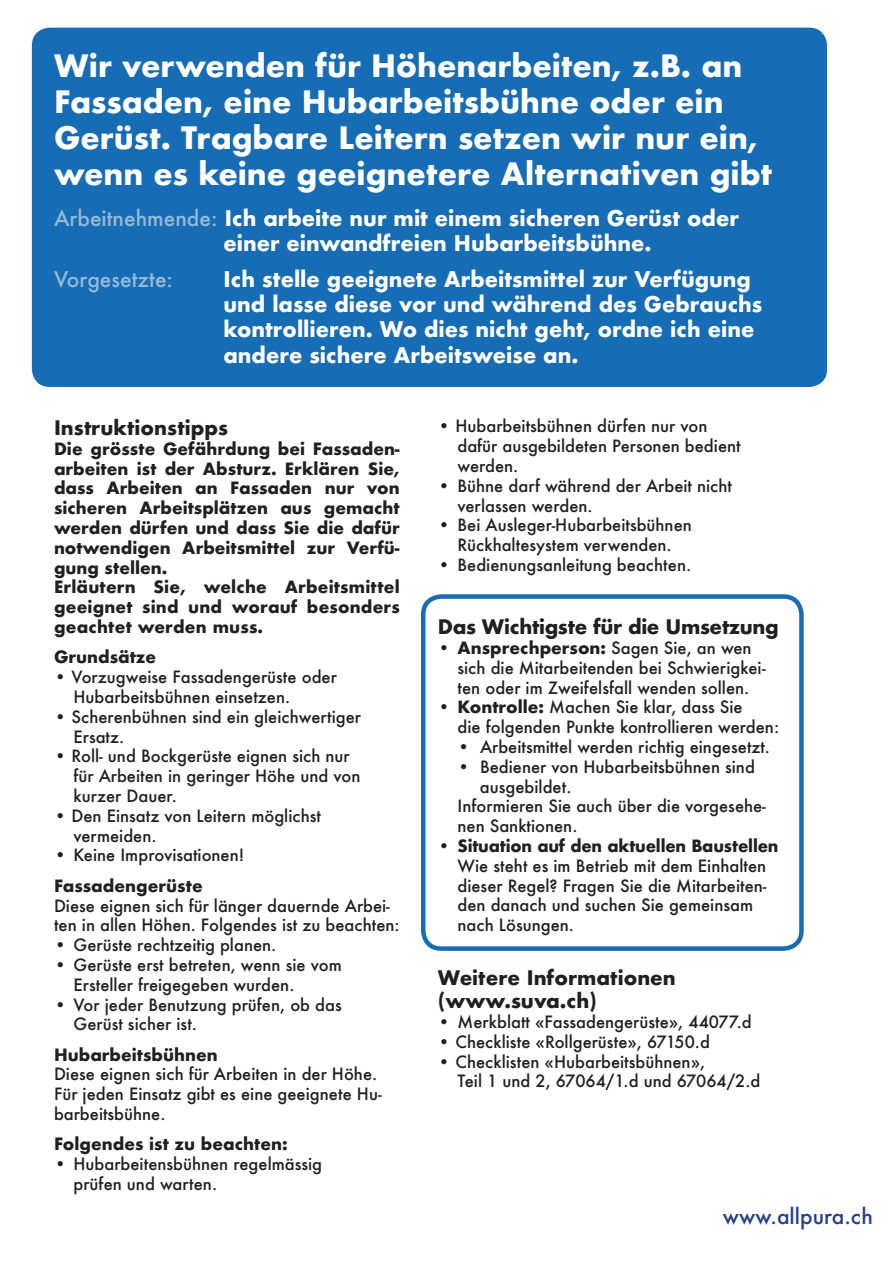
<style>
.page{position:relative;width:893px;height:1263px;background:#fff}
.page>*{position:absolute;margin:0;border:0;box-sizing:border-box;transform-origin:0 0}
.t1{font:700 30px/36px "Futura";color:#fff}
.t2{font:700 21px/25.2px "Futura";color:#fff}
.t3{font:500 21px "Futura";color:#253f8e}
.t4{font:500 21px "Futura";color:#96b9d6}
.t5{font:700 19.5px "Futura";color:#231f20}
.t6{font:700 19.5px "Futura";letter-spacing:-.02em;color:#231f20}
.t7{font:500 16.5px/19.8px "Futura";color:#231f20}
.t8{font:700 16.5px/19.8px "Futura";color:#231f20;text-align:justify}
.s1{font-weight:500;color:#96b9d6}
.s2{font-weight:700}
.s3{font-weight:500}
</style>
<div class="page">
<div style="left:32px;top:28px;width:795px;height:359px;background:#176cb6;border-radius:18px"></div>
<div style="left:421px;top:594px;width:383px;height:357px;border:4px solid #176cb6;border-radius:18px"></div>
<p class="t1" style="left:54px;top:47px;width:719px">Wir verwenden für Höhenarbeiten, z.B. an Fassaden, eine Hubarbeitsbühne oder ein Gerüst. Tragbare Leitern setzen wir nur ein, wenn es keine geeignetere Alternativen gibt</p>
<p class="t2" style="left:223px;top:205px;width:517px;text-indent:-169px"><span class="s1">Arbeitnehmende:</span> Ich arbeite nur mit einem sicheren Gerüst oder einer einwandfreien Hubarbeitsbühne.</p>
<p class="t4" style="left:54px;top:265px;width:121px">Vorgesetzte:</p>
<p class="t2" style="left:224px;top:266px;width:529px">Ich stelle geeignete Arbeitsmittel zur Verfügung</p>
<p class="t2" style="left:223px;top:292px;width:540px">und lasse diese vor und während des Gebrauchs kontrollieren. Wo dies nicht geht, ordne ich eine</p>
<p class="t2" style="left:223px;top:342px;width:356px">andere sichere Arbeitsweise an.</p>
<p class="t5" style="left:54px;top:414px;width:176px">Instruktionstipps</p>
<p class="t8" style="left:54px;top:439px;width:347px">Die grösste Gefährdung bei Fassaden&shy;arbeiten ist der Absturz. Erklären Sie, dass Arbeiten an Fassaden nur von sicheren Arbeitsplätzen aus gemacht werden dürfen und dass Sie die dafür notwendigen Arbeitsmittel zur Verfü&shy;gung stellen.</p>
<p class="t8" style="left:54px;top:577px;width:347px">Erläutern Sie, welche Arbeitsmittel geeignet sind und worauf besonders geachtet werden muss.</p>
<p class="t8" style="left:54px;top:647px;width:104px">Grundsätze</p>
<p class="t7" style="left:54px;top:667px;width:284px">• Vorzugweise Fassadengerüste oder</p>
<p class="t7" style="left:74px;top:687px;width:218px">Hubarbeitsbühnen einsetzen.</p>
<p class="t7" style="left:74px;top:706px;width:289px;text-indent:-20px">• Scherenbühnen sind ein gleichwertiger<br>Ersatz.</p>
<p class="t7" style="left:54px;top:746px;width:297px">• Roll- und Bockgerüste eignen sich nur</p>
<p class="t7" style="left:74px;top:766px;width:288px">für Arbeiten in geringer Höhe und von kurzer Dauer.</p>
<p class="t7" style="left:54px;top:805px;width:268px">• Den Einsatz von Leitern möglichst</p>
<p class="t7" style="left:74px;top:825px;width:85px">vermeiden.</p>
<p class="t7" style="left:54px;top:845px;width:192px">• Keine Improvisationen!</p>
<p class="t8" style="left:54px;top:875px;width:150px">Fassadengerüste</p>
<p class="t7" style="left:54px;top:895px;width:347px">Diese eignen sich für länger dauernde Arbei&shy;ten in allen Höhen. Folgendes ist zu beachten:</p>
<p class="t7" style="left:54px;top:935px;width:224px">• Gerüste rechtzeitig planen.</p>
<p class="t7" style="left:54px;top:955px;width:289px">• Gerüste erst betreten, wenn sie vom</p>
<p class="t7" style="left:74px;top:974px;width:222px">Ersteller freigegeben wurden.</p>
<p class="t7" style="left:54px;top:994px;width:289px">• Vor jeder Benutzung prüfen, ob das</p>
<p class="t7" style="left:74px;top:1014px;width:125px">Gerüst sicher ist.</p>
<p class="t8" style="left:54px;top:1044px;width:165px">Hubarbeitsbühnen</p>
<p class="t7" style="left:54px;top:1064px;width:329px">Diese eignen sich für Arbeiten in der Höhe.<br>Für jeden Einsatz gibt es eine geeignete Hu&shy;barbeitsbühne.</p>
<p class="t8" style="left:54px;top:1134px;width:235px">Folgendes ist zu beachten:</p>
<p class="t7" style="left:54px;top:1154px;width:270px">• Hubarbeitensbühnen regelmässig</p>
<p class="t7" style="left:74px;top:1174px;width:145px">prüfen und warten.</p>
<p class="t7" style="left:438px;top:416px;width:271px">• Hubarbeitsbühnen dürfen nur von</p>
<p class="t7" style="left:457px;top:436px;width:285px">dafür ausgebildeten Personen bedient werden.</p>
<p class="t7" style="left:438px;top:476px;width:296px">• Bühne darf während der Arbeit nicht</p>
<p class="t7" style="left:457px;top:495px;width:137px">verlassen werden.</p>
<p class="t7" style="left:438px;top:515px;width:255px">• Bei Ausleger-Hubarbeitsbühnen</p>
<p class="t7" style="left:457px;top:535px;width:216px">Rückhaltesystem verwenden.</p>
<p class="t7" style="left:438px;top:555px;width:255px">• Bedienungsanleitung beachten.</p>
<p class="t6" style="left:438px;top:613px;width:342px">Das Wichtigste für die Umsetzung</p>
<p class="t7" style="left:457px;top:638px;width:310px;text-indent:-20px">• <span class="s2">Ansprechperson:</span> Sagen Sie, an wen sich die Mitarbeitenden bei Schwierigkei&shy;ten oder im Zweifelsfall wenden sollen.</p>
<p class="t7" style="left:457px;top:697px;width:323px;text-indent:-20px">• <span class="s2">Kontrolle:</span> Machen Sie klar, dass Sie<br>die folgenden Punkte kontrollieren werden:</p>
<p class="t7" style="left:457px;top:737px;width:314px">• Arbeitsmittel werden richtig eingesetzt.</p>
<p class="t7" style="left:457px;top:756px;width:299px">• Bediener von Hubarbeitsbühnen sind</p>
<p class="t7" style="left:480px;top:776px;width:93px">ausgebildet.</p>
<p class="t7" style="left:457px;top:796px;width:310px">Informieren Sie auch über die vorgesehe&shy;nen Sanktionen.</p>
<p class="t8" style="left:438px;top:836px;width:342px"><span class="s3">•</span> Situation auf den aktuellen Baustellen</p>
<p class="t7" style="left:457px;top:855px;width:311px">Wie steht es im Betrieb mit dem Einhalten dieser Regel? Fragen Sie die Mitarbeiten&shy;den danach und suchen Sie gemeinsam nach Lösungen.</p>
<p class="t5" style="left:438px;top:963px;width:239px">Weitere Informationen</p>
<p class="t5" style="left:438px;top:987px;width:160px">(www.suva.ch)</p>
<p class="t7" style="left:438px;top:1012px;width:315px">• Merkblatt «Fassadengerüste», 44077.d</p>
<p class="t7" style="left:438px;top:1031px;width:273px">• Checkliste «Rollgerüste», 67150.d</p>
<p class="t7" style="left:438px;top:1051px;width:269px">• Checklisten «Hubarbeitsbühnen»,</p>
<p class="t7" style="left:457px;top:1071px;width:304px">Teil 1 und 2, 67064/1.d und 67064/2.d</p>
<p class="t3" style="left:723px;top:1202px;width:152px">www.allpura.ch</p>
</div>
